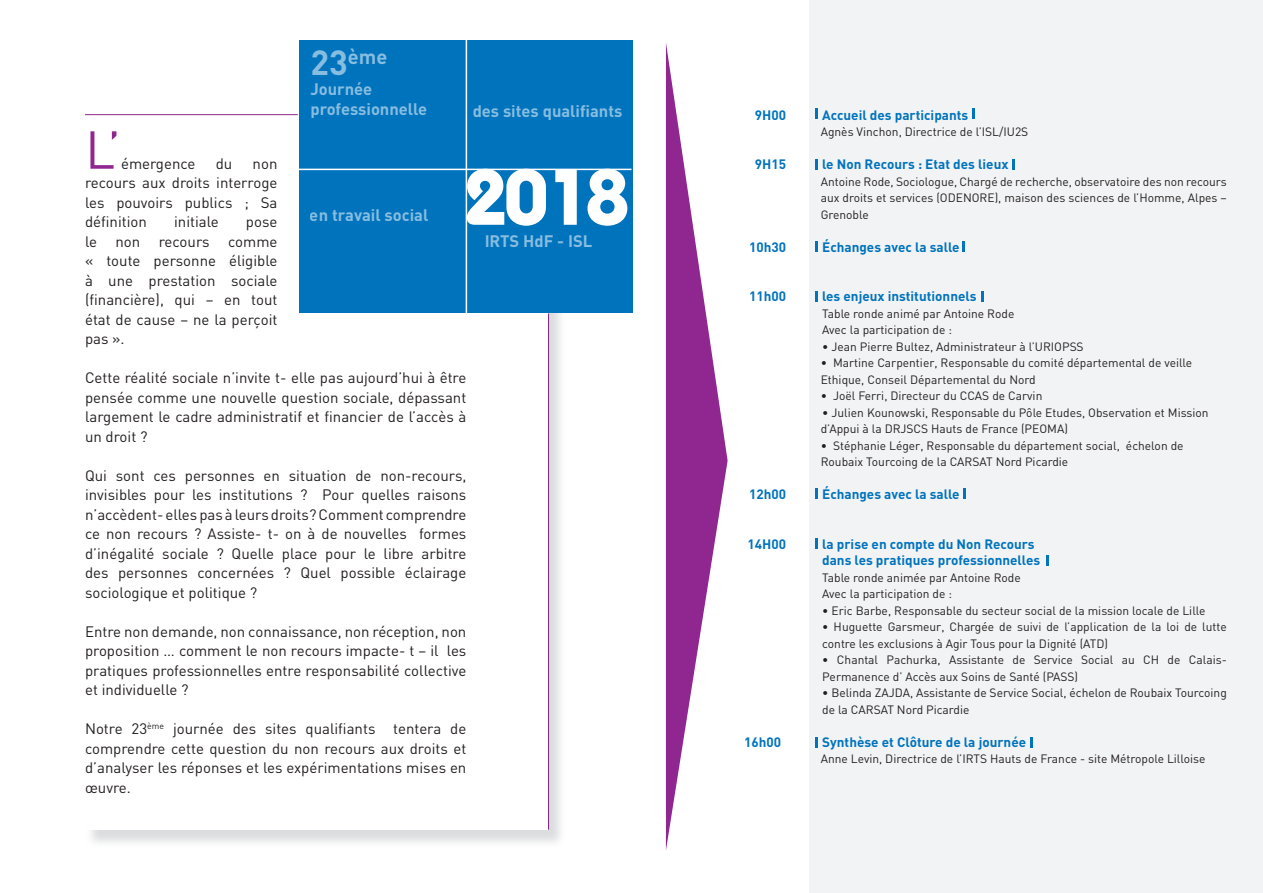
<style>
.page{position:relative;width:1263px;height:893px;background:#fff}
.page>*{position:absolute;margin:0;border:0;box-sizing:border-box;transform-origin:0 0}
.t1{font:700 78.9px "Bauhaus IT Cby BT";color:#fff}
.t2{font:52.5px "DIN";color:#90268f}
.t3{font:700 19.95px "DIN";color:#fff}
.t4{font:700 16.5px/19.8px "DIN";color:#fff}
.t5{font:15px/19.5px "DIN";color:#231f20;text-align:justify}
.t6{font:700 13.5px "DIN";color:#0073bd}
.t7{font:12px/16.5px "DIN";color:#231f20}
.s1{font-size:34.5px}
</style>
<div class="page">
<div style="left:85px;top:101px;width:481px;height:747px;background:#d1d2d4;opacity:.75"></div>
<div style="left:83px;top:99px;width:465px;height:731px;background:#fff"></div>
<div style="left:810px;top:0;width:453px;height:893px;background:#f2f3f4"></div>
<div style="left:299px;top:41px;width:333px;height:272px;background:#0073bd"></div>
<hr style="left:466px;top:24px;width:1px;height:289px;background:#fff">
<hr style="left:299px;top:169px;width:332px;height:1px;background:#fff">
<svg style="left:666px;top:43px;width:62px;height:807px"></svg>
<svg style="left:815px;top:108px;width:3px;height:11px"></svg>
<svg style="left:972px;top:108px;width:3px;height:11px"></svg>
<svg style="left:815px;top:159px;width:3px;height:11px"></svg>
<svg style="left:1012px;top:159px;width:3px;height:11px"></svg>
<svg style="left:815px;top:241px;width:3px;height:11px"></svg>
<svg style="left:962px;top:241px;width:3px;height:11px"></svg>
<svg style="left:815px;top:737px;width:3px;height:10px"></svg>
<svg style="left:1030px;top:737px;width:2px;height:10px"></svg>
<svg style="left:815px;top:539px;width:3px;height:10px"></svg>
<svg style="left:1046px;top:555px;width:3px;height:11px"></svg>
<svg style="left:815px;top:291px;width:3px;height:10px"></svg>
<svg style="left:981px;top:291px;width:2px;height:10px"></svg>
<svg style="left:815px;top:489px;width:3px;height:10px"></svg>
<svg style="left:963px;top:489px;width:3px;height:10px"></svg>
<hr style="left:548px;top:314px;width:1px;height:516px;background:#90268f">
<hr style="left:85px;top:114px;width:213px;height:1px;background:#90268f">
<h3 class="t3" style="left:310px;top:43px;width:78px"><span class="s1">23</span>ème</h3>
<h3 class="t4" style="left:310px;top:78px;width:118px">Journée professionnelle</h3>
<h3 class="t4" style="left:473px;top:100px;width:151px">des sites qualifiants</h3>
<p class="t2" style="left:85px;top:117px;width:38px">L’</p>
<p class="t5" style="left:121px;top:153px;width:76px">émergence</p>
<p class="t5" style="left:216px;top:153px;width:18px">du</p>
<p class="t5" style="left:85px;top:153px;width:194px;text-indent:168px">non recours aux droits interroge les pouvoirs publics ; Sa définition</p>
<p class="t1" style="left:463px;top:149px;width:168px">2018</p>
<h3 class="t4" style="left:310px;top:204px;width:120px">en travail social</h3>
<p class="t5" style="left:174px;top:212px;width:46px">initiale</p>
<p class="t5" style="left:85px;top:212px;width:194px;text-indent:161px">pose le non recours comme « toute personne éligible à une prestation sociale (financière), qui – en tout état de cause – ne la perçoit pas ».</p>
<p class="t5" style="left:85px;top:368px;width:383px">Cette réalité sociale n’invite t- elle pas aujourd’hui à être pensée comme une nouvelle question sociale, dépassant largement le cadre administratif et financier de l’accès à un droit ?</p>
<p class="t5" style="left:85px;top:465px;width:383px">Qui sont ces personnes en situation de non-recours, invisibles pour les institutions ? Pour quelles raisons n’accèdent- elles pas à leurs droits? Comment comprendre ce non recours ? Assiste- t- on à de nouvelles formes d’inégalité sociale ? Quelle place pour le libre arbitre des personnes concernées ? Quel possible éclairage sociologique et politique ?</p>
<p class="t5" style="left:85px;top:621px;width:383px">Entre non demande, non connaissance, non réception, non proposition … comment le non recours impacte- t – il les pratiques professionnelles entre responsabilité collective et individuelle ?</p>
<p class="t5" style="left:85px;top:719px;width:383px">Notre 23<sup>ème</sup> journée des sites qualifiants tentera de comprendre cette question du non recours aux droits et d’analyser les réponses et les expérimentations mises en œuvre.</p>
<h3 class="t4" style="left:484px;top:230px;width:110px">IRTS HdF - ISL</h3>
<p class="t6" style="left:755px;top:106px;width:33px">9H00</p>
<p class="t6" style="left:822px;top:106px;width:148px">Accueil des participants</p>
<p class="t7" style="left:821px;top:123px;width:209px">Agnès Vinchon, Directrice de l’ISL/IU2S</p>
<p class="t6" style="left:755px;top:155px;width:33px">9H15</p>
<p class="t6" style="left:822px;top:155px;width:188px">le Non Recours : Etat des lieux</p>
<p class="t7" style="left:821px;top:173px;width:408px;text-align:justify">Antoine Rode, Sociologue, Chargé de recherche, observatoire des non recours aux droits et services (ODENORE), maison des sciences de l’Homme, Alpes – Grenoble</p>
<p class="t6" style="left:749px;top:238px;width:39px">10h30</p>
<p class="t6" style="left:822px;top:238px;width:139px">Échanges avec la salle</p>
<p class="t6" style="left:749px;top:287px;width:39px">11h00</p>
<p class="t6" style="left:822px;top:287px;width:156px">les enjeux institutionnels</p>
<p class="t7" style="left:822px;top:305px;width:194px">Table ronde animé par Antoine Rode</p>
<p class="t7" style="left:822px;top:321px;width:131px">Avec la participation de :</p>
<p class="t7" style="left:822px;top:338px;width:263px">• Jean Pierre Bultez, Administrateur à l’URIOPSS</p>
<p class="t7" style="left:821px;top:354px;width:373px">• Martine Carpentier, Responsable du comité départemental de veille<br>Ethique, Conseil Départemental du Nord</p>
<p class="t7" style="left:821px;top:387px;width:223px">• Joël Ferri, Directeur du CCAS de Carvin</p>
<p class="t7" style="left:821px;top:404px;width:389px">• Julien Kounowski, Responsable du Pôle Etudes, Observation et Mission d’Appui à la DRJSCS Hauts de France (PEOMA)</p>
<p class="t7" style="left:821px;top:437px;width:364px">• Stéphanie Léger, Responsable du département social, échelon de<br>Roubaix Tourcoing de la CARSAT Nord Picardie</p>
<p class="t6" style="left:749px;top:485px;width:39px">12h00</p>
<p class="t6" style="left:822px;top:485px;width:139px">Échanges avec la salle</p>
<p class="t6" style="left:748px;top:535px;width:40px">14H00</p>
<p class="t6" style="left:822px;top:535px;width:214px">la prise en compte du Non Recours</p>
<p class="t6" style="left:822px;top:551px;width:219px">dans les pratiques professionnelles</p>
<p class="t7" style="left:822px;top:569px;width:200px">Table ronde animée par Antoine Rode</p>
<p class="t7" style="left:822px;top:585px;width:131px">Avec la participation de :</p>
<p class="t7" style="left:822px;top:602px;width:385px">• Eric Barbe, Responsable du secteur social de la mission locale de Lille</p>
<p class="t7" style="left:822px;top:618px;width:406px">• Huguette Garsmeur, Chargée de suivi de l’application de la loi de lutte contre les exclusions à Agir Tous pour la Dignité (ATD)</p>
<p class="t7" style="left:822px;top:651px;width:406px">• Chantal Pachurka, Assistante de Service Social au CH de Calais-<br>Permanence d’ Accès aux Soins de Santé (PASS)</p>
<p class="t7" style="left:822px;top:684px;width:406px">• Belinda ZAJDA, Assistante de Service Social, échelon de Roubaix Tourcoing de la CARSAT Nord Picardie</p>
<p class="t6" style="left:744px;top:733px;width:39px">16h00</p>
<p class="t6" style="left:822px;top:733px;width:205px">Synthèse et Clôture de la journée</p>
<p class="t7" style="left:821px;top:750px;width:386px">Anne Levin, Directrice de l’IRTS Hauts de France - site Métropole Lilloise</p>
</div>
